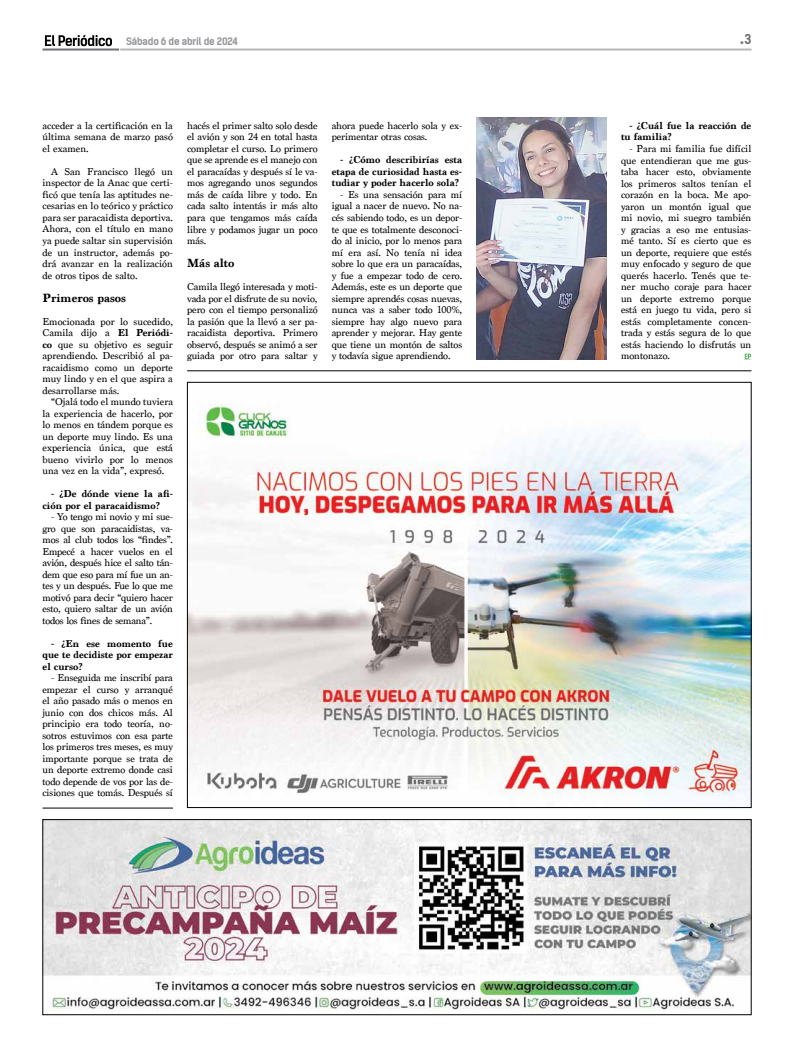
<style>
.page{position:relative;width:794px;height:1049px;background:#fff}
.page>*{position:absolute;margin:0;border:0;box-sizing:border-box;transform-origin:0 0}
.t1{font:700 13px "Kelson Sans";color:#6d6e71}
.t2{font:700 12.5px "Marion";color:#000}
.t3{font:10.5px/11.5px "Marion";letter-spacing:-.01em;color:#000;text-align:justify}
.t4{font:700 10.5px/11.5px "Marion";color:#000}
.t5{font:700 10px "Kelson Sans RU";letter-spacing:-.025em;color:#939598}
.s1{font-weight:700}
</style>
<div class="page">
<img style="left:189px;top:404px;width:560px;height:397px">
<hr style="left:43px;top:49px;width:76px;height:2px;background:#6d6e71">
<svg style="left:45px;top:35px;width:67px;height:11px"></svg>
<hr style="left:120px;top:49px;width:631px;height:2px;background:#b6b8ba">
<hr style="left:187px;top:370px;width:564px;height:1px;background:#000">
<hr style="left:43px;top:808px;width:130px;height:1px;background:#000">
<svg style="left:744px;top:354px;width:7px;height:5px"></svg>
<img style="left:45px;top:821px;width:704px;height:189px">
<div style="left:43px;top:819px;width:708px;height:196px;border:1px solid #000"></div>
<img style="left:476px;top:117px;width:131px;height:242px">
<p class="t5" style="left:126px;top:35px;width:113px">Sábado 6 de abril de 2024</p>
<p class="t1" style="left:739px;top:33px;width:14px">•3</p>
<p class="t3" style="left:43px;top:120px;width:132px">acceder a la certificación en la última semana de marzo pasó el examen.</p>
<p class="t3" style="left:43px;top:166px;width:132px;text-indent:9px">A San Francisco llegó un inspector de la Anac que certi&shy;ficó que tenía las aptitudes ne&shy;cesarias en lo teórico y práctico para ser paracaidista deportiva.<br>Ahora, con el título en mano ya puede saltar sin supervisión de un instructor, además po&shy;drá avanzar en la realización de otros tipos de salto.</p>
<p class="t2" style="left:43px;top:290px;width:85px">Primeros pasos</p>
<p class="t3" style="left:43px;top:315px;width:132px">Emocionada por lo sucedido, Camila dijo a <span class="s1">El Periódi&shy;co</span> que su objetivo es seguir aprendiendo. Describió al pa&shy;racaidismo como un deporte muy lindo y en el que aspira a desarrollarse más.</p>
<p class="t3" style="left:43px;top:396px;width:132px;text-indent:9px">“Ojalá todo el mundo tuviera la experiencia de hacerlo, por lo menos en tándem porque es un deporte muy lindo. Es una experiencia única, que está bueno vivirlo por lo menos una vez en la vida”, expresó.</p>
<p class="t4" style="left:43px;top:488px;width:132px;text-indent:9px">- ¿De dónde viene la afi&shy;ción por el paracaidismo?</p>
<p class="t3" style="left:43px;top:511px;width:132px;text-indent:9px">- Yo tengo mi novio y mi sue&shy;gro que son paracaidistas, va&shy;mos al club todos los “findes”.<br>Empecé a hacer vuelos en el avión, después hice el salto tán&shy;dem que eso para mí fue un an&shy;tes y un después. Fue lo que me motivó para decir “quiero hacer esto, quiero saltar de un avión todos los fines de semana”.</p>
<p class="t4" style="left:43px;top:638px;width:132px;text-align:justify;text-indent:9px">- ¿En ese momento fue que te decidiste por empezar el curso?</p>
<p class="t3" style="left:43px;top:672px;width:132px;text-indent:9px">- Enseguida me inscribí para empezar el curso y arranqué el año pasado más o menos en junio con dos chicos más. Al principio era todo teoría, no&shy;sotros estuvimos con esa parte los primeros tres meses, es muy importante porque se trata de un deporte extremo donde casi todo depende de vos por las de&shy;cisiones que tomás. Después sí</p>
<p class="t3" style="left:187px;top:120px;width:132px">hacés el primer salto solo desde el avión y son 24 en total hasta completar el curso. Lo primero que se aprende es el manejo con el paracaídas y después sí le va&shy;mos agregando unos segundos más de caída libre y todo. En cada salto intentás ir más alto para que tengamos más caída libre y podamos jugar un poco más.</p>
<p class="t2" style="left:187px;top:255px;width:49px">Más alto</p>
<p class="t3" style="left:187px;top:281px;width:132px">Camila llegó interesada y moti&shy;vada por el disfrute de su novio, pero con el tiempo personalizó la pasión que la llevó a ser pa&shy;racaidista deportiva. Primero observó, después se animó a ser guiada por otro para saltar y</p>
<p class="t3" style="left:332px;top:120px;width:132px">ahora puede hacerlo sola y ex&shy;perimentar otras cosas.</p>
<p class="t4" style="left:332px;top:154px;width:132px;text-align:justify;text-indent:9px">- ¿Cómo describirías esta etapa de curiosidad hasta es&shy;tudiar y poder hacerlo sola?</p>
<p class="t3" style="left:332px;top:189px;width:132px;text-indent:9px">- Es una sensación para mí igual a nacer de nuevo. No na&shy;cés sabiendo todo, es un depor&shy;te que es totalmente desconoci&shy;do al inicio, por lo menos para mí era así. No tenía ni idea sobre lo que era un paracaídas, y fue a empezar todo de cero.<br>Además, este es un deporte que siempre aprendés cosas nuevas, nunca vas a saber todo 100%, siempre hay algo nuevo para aprender y mejorar. Hay gente que tiene un montón de saltos y todavía sigue aprendiendo.</p>
<p class="t4" style="left:621px;top:120px;width:132px;text-indent:9px">- ¿Cuál fue la reacción de tu familia?</p>
<p class="t3" style="left:621px;top:143px;width:132px;text-indent:9px">- Para mi familia fue difícil que entendieran que me gus&shy;taba hacer esto, obviamente los primeros saltos tenían el corazón en la boca. Me apo&shy;yaron un montón igual que mi novio, mi suegro también y gracias a eso me entusias&shy;mé tanto. Sí es cierto que es un deporte, requiere que estés muy enfocado y seguro de que querés hacerlo. Tenés que te&shy;ner mucho coraje para hacer un deporte extremo porque está en juego tu vida, pero si estás completamente concen&shy;trada y estás segura de lo que estás haciendo lo disfrutás un montonazo.</p>
</div>
